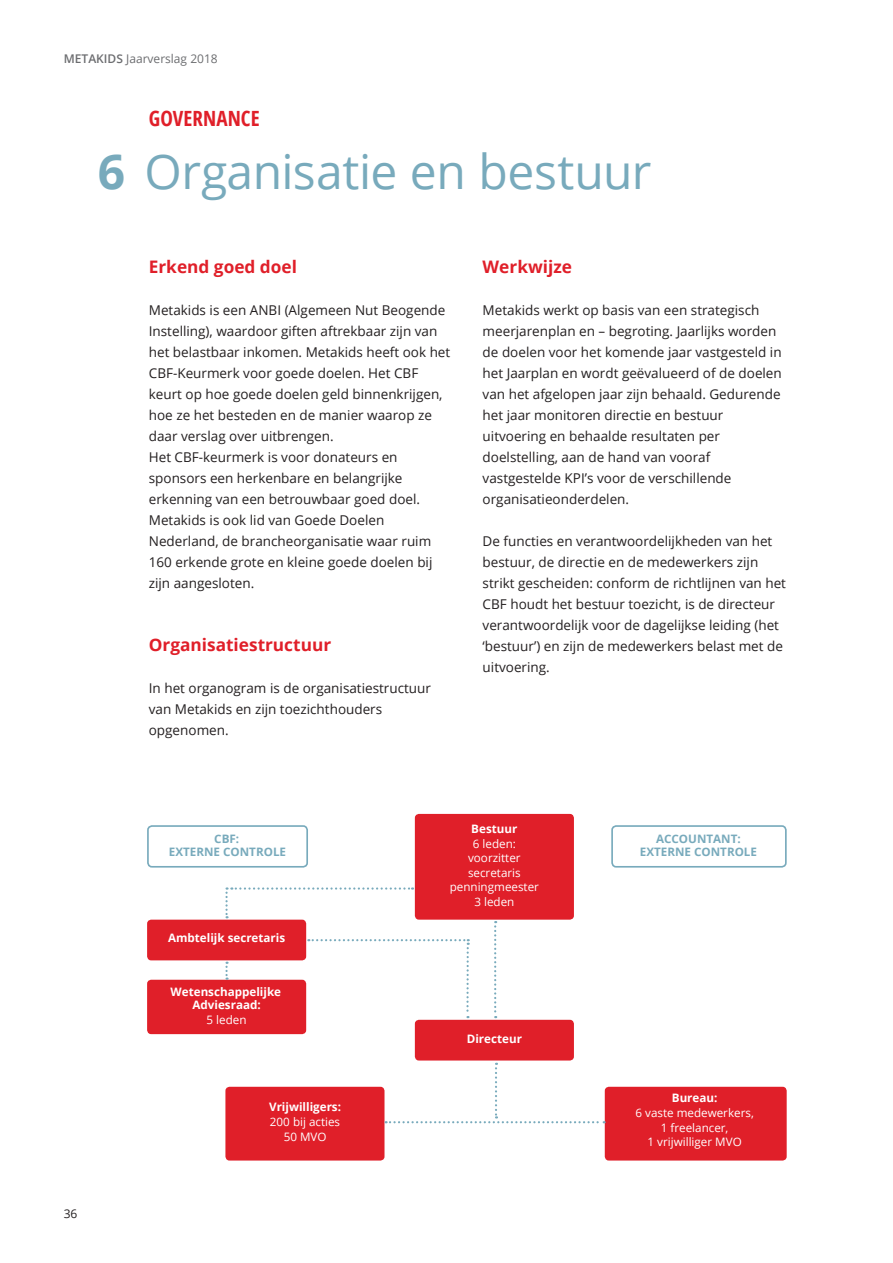
<style>
.page{position:relative;width:893px;height:1263px;background:#fff}
.page>*{position:absolute;margin:0;border:0;box-sizing:border-box;transform-origin:0 0}
.t1{font:48px "Open Sans";letter-spacing:-.005em;color:#78aabc}
.t2{font:700 condensed 21px "Open Sans";letter-spacing:.005em;color:#e01f29}
.t3{font:700 17.25px "Open Sans";color:#e01f29}
.t4{font:13.5px/21px "Open Sans";color:#231f20}
.t5{font:12px "Open Sans";color:#6c6d70}
.t6{font:12px "Open Sans";color:#231f20}
.t7{font:11.7px/14.5px "Open Sans";color:#fff;text-align:center}
.t8{font:700 11.7px/13px "Open Sans";color:#fff;text-align:center}
.t9{font:700 11.7px/13px "Open Sans";color:#78aabc;text-align:center}
.s1{font-weight:600}
.s2{font-weight:700}
</style>
<div class="page">
<div style="left:415px;top:814px;width:159px;height:106px;background:#e01f29;border-radius:4px"></div>
<div style="left:147px;top:825px;width:161px;height:42px;border:2px solid #78aabc;border-radius:4px"></div>
<div style="left:147px;top:920px;width:159px;height:40px;background:#e01f29;border-radius:4px"></div>
<div style="left:147px;top:980px;width:159px;height:54px;background:#e01f29;border-radius:4px"></div>
<div style="left:611px;top:825px;width:176px;height:42px;border:2px solid #78aabc;border-radius:4px"></div>
<div style="left:415px;top:1020px;width:159px;height:40px;background:#e01f29;border-radius:4px"></div>
<div style="left:225px;top:1087px;width:159px;height:73px;background:#e01f29;border-radius:4px"></div>
<div style="left:605px;top:1087px;width:182px;height:73px;background:#e01f29;border-radius:4px"></div>
<svg style="left:225px;top:887px;width:188px;height:31px"></svg>
<svg style="left:494px;top:921px;width:2px;height:97px"></svg>
<svg style="left:225px;top:962px;width:3px;height:18px"></svg>
<svg style="left:308px;top:939px;width:161px;height:79px"></svg>
<svg style="left:386px;top:1063px;width:219px;height:60px"></svg>
<p class="t5" style="left:64px;top:50px;width:156px"><span class="s1">METAKIDS</span> Jaarverslag 2018</p>
<h2 class="t2" style="left:149px;top:104px;width:112px">GOVERNANCE</h2>
<h1 class="t1" style="left:98px;top:139px;width:555px"><span class="s2">6</span> Organisatie en bestuur</h1>
<p class="t3" style="left:149px;top:255px;width:150px">Erkend goed doel</p>
<p class="t4" style="left:149px;top:299px;width:303px">Metakids is een ANBI (Algemeen Nut Beogende Instelling), waardoor giften aftrekbaar zijn van het belastbaar inkomen. Metakids heeft ook het CBF-Keurmerk voor goede doelen. Het CBF keurt op hoe goede doelen geld binnenkrijgen, hoe ze het besteden en de manier waarop ze daar verslag over uitbrengen.<br>Het CBF-keurmerk is voor donateurs en sponsors een herkenbare en belangrijke erkenning van een betrouwbaar goed doel.<br>Metakids is ook lid van Goede Doelen Nederland, de brancheorganisatie waar ruim 160 erkende grote en kleine goede doelen bij zijn aangesloten.</p>
<p class="t3" style="left:149px;top:633px;width:184px">Organisatiestructuur</p>
<p class="t4" style="left:149px;top:677px;width:284px">In het organogram is de organisatiestructuur van Metakids en zijn toezichthouders opgenomen.</p>
<p class="t3" style="left:483px;top:255px;width:91px">Werkwijze</p>
<p class="t4" style="left:483px;top:299px;width:301px">Metakids werkt op basis van een strategisch meerjarenplan en – begroting. Jaarlijks worden de doelen voor het komende jaar vastgesteld in het Jaarplan en wordt geëvalueerd of de doelen van het afgelopen jaar zijn behaald. Gedurende het jaar monitoren directie en bestuur uitvoering en behaalde resultaten per doelstelling, aan de hand van vooraf vastgestelde KPI’s voor de verschillende organisatieonderdelen.</p>
<p class="t4" style="left:483px;top:530px;width:305px">De functies en verantwoordelijkheden van het bestuur, de directie en de medewerkers zijn strikt gescheiden: conform de richtlijnen van het CBF houdt het bestuur toezicht, is de directeur verantwoordelijk voor de dagelijkse leiding (het ‘bestuur’) en zijn de medewerkers belast met de uitvoering.</p>
<p class="t6" style="left:64px;top:1205px;width:15px">36</p>
<p class="t9" style="left:169px;top:832px;width:119px">CBF:<br>EXTERNE CONTROLE</p>
<p class="t8" style="left:168px;top:931px;width:119px">Ambtelijk secretaris</p>
<p class="t8" style="left:171px;top:985px;width:112px">Wetenschappelijke<br>Adviesraad:</p>
<p class="t7" style="left:207px;top:1012px;width:41px">5 leden</p>
<p class="t8" style="left:269px;top:1100px;width:73px">Vrijwilligers:</p>
<p class="t7" style="left:270px;top:1114px;width:72px">200 bij acties<br>50 MVO</p>
<p class="t8" style="left:471px;top:822px;width:48px">Bestuur</p>
<p class="t7" style="left:450px;top:836px;width:91px">6 leden: voorzitter secretaris penningmeester<br>3 leden</p>
<p class="t8" style="left:467px;top:1032px;width:57px">Directeur</p>
<p class="t9" style="left:640px;top:832px;width:119px">ACCOUNTANT:<br>EXTERNE CONTROLE</p>
<p class="t8" style="left:672px;top:1091px;width:47px">Bureau:</p>
<p class="t7" style="left:635px;top:1105px;width:120px">6 vaste medewerkers,<br>1 freelancer,<br>1 vrijwilliger MVO</p>
</div>
